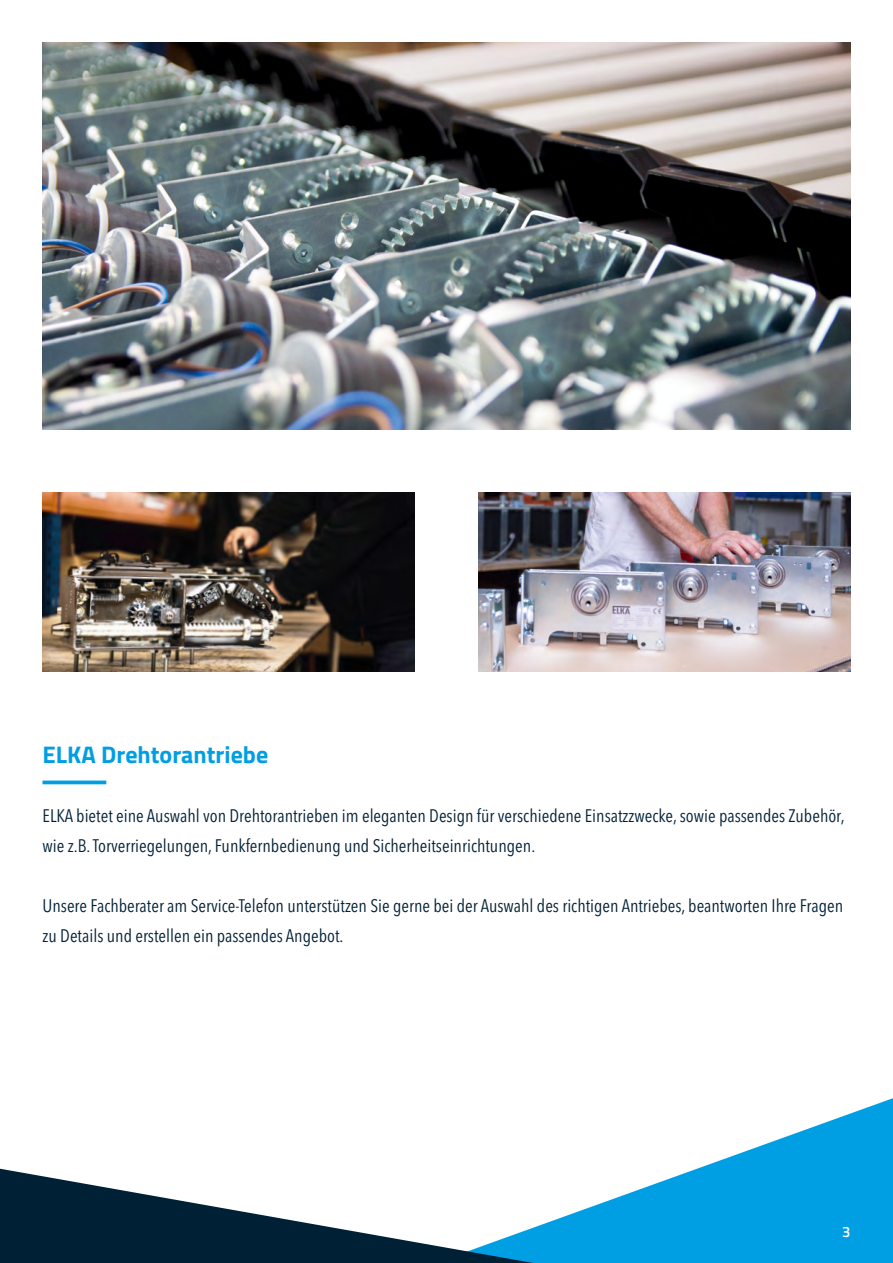
<style>
.page{position:relative;width:893px;height:1263px;background:#fff}
.page>*{position:absolute;margin:0;border:0;box-sizing:border-box;transform-origin:0 0}
.t1{font:700 24px "Titillium Web";color:#009ee3}
.t2{font:condensed 18px/30px "Avenir Next LT Pro";color:#002035}
.t3{font:600 15px "Titillium Web";color:#fff}
</style>
<div class="page">
<svg style="left:605px;top:1098px;width:288px;height:165px;fill:#009ee3"></svg>
<svg style="left:0;top:1168px;width:605px;height:95px"></svg>
<svg style="left:43px;top:780px;width:63px;height:4px"></svg>
<img style="left:42px;top:43px;width:808px;height:386px">
<img style="left:43px;top:493px;width:372px;height:179px">
<img style="left:478px;top:493px;width:372px;height:179px">
<h1 class="t1" style="left:43px;top:736px;width:227px">ELKA Drehtorantriebe</h1>
<p class="t2" style="left:43px;top:800px;width:804px">ELKA bietet eine Auswahl von Drehtorantrieben im eleganten Design für verschiedene Einsatzzwecke, sowie passendes Zubehör, wie z.B. Torverriegelungen, Funkfernbedienung und Sicherheitseinrichtungen.</p>
<p class="t2" style="left:43px;top:890px;width:802px">Unsere Fachberater am Service-Telefon unterstützen Sie gerne bei der Auswahl des richtigen Antriebes, beantworten Ihre Fragen zu Details und erstellen ein passendes Angebot.</p>
<p class="t3" style="left:842px;top:1221px;width:10px">3</p>
</div>
